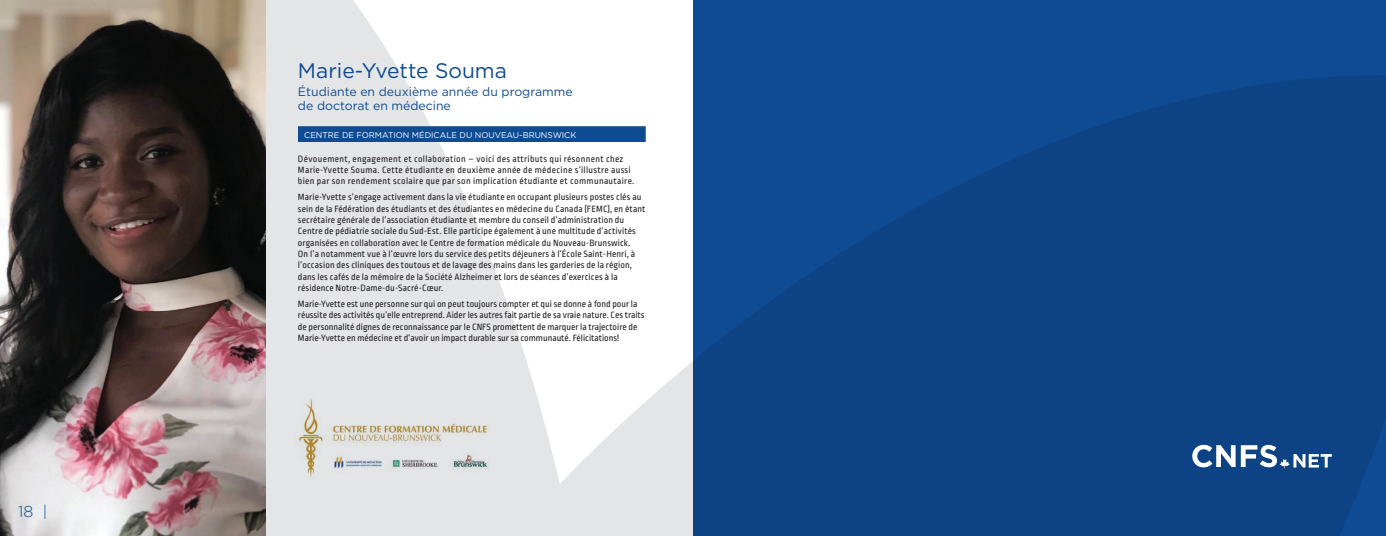
<style>
.page{position:relative;width:1386px;height:536px;background:#fff}
.page>*{position:absolute;margin:0;border:0;box-sizing:border-box;transform-origin:0 0}
.t1{font:21px "Gotham";color:#0f4b92}
.t2{font:300 15.75px "Gotham";color:#01529b}
.t3{font:12.25px/14px "Gotham";color:#0f4b92}
.t4{font:9.62px/11.4px "Ropa Soft Pro";letter-spacing:.01em;color:#231f20}
.t5{font:9.62px/11.4px "Ropa Soft Pro";letter-spacing:.035em;color:#231f20}
.t6{font:8.31px "Gotham";color:#fff}
</style>
<div class="page">
<svg style="left:266px;top:0;width:236px;height:287px;fill:#e4e5e7"></svg>
<svg style="left:266px;top:287px;width:427px;height:249px;fill:#e4e5e7"></svg>
<div style="left:693px;top:0;width:693px;height:536px;background:linear-gradient(to right,#0e488c,#0d4485)"></div>
<div style="left:298px;top:126px;width:348px;height:16px;background:#0f4b92"></div>
<img style="left:0;top:0;width:266px;height:536px">
<img style="left:294px;top:392px;width:197px;height:90px">
<svg style="left:1192px;top:444px;width:140px;height:24px"></svg>
<h2 class="t2" style="left:18px;top:501px;width:31px">18 |</h2>
<h1 class="t1" style="left:298px;top:57px;width:211px">Marie-Yvette Souma</h1>
<p class="t3" style="left:298px;top:85px;width:276px">Étudiante en deuxième année du programme de doctorat en médecine</p>
<p class="t6" style="left:304px;top:129px;width:274px">Centre de formation m édicale du Nouveau-Brunswick</p>
<p class="t5" style="left:298px;top:153px;width:338px">Dévouement, engagement et collaboration – voici des attributs qui résonnent chez<br>Marie-Yvette Souma. Cette étudiante en deuxième année de médecine s’illustre aussi bien par son rendement scolaire que par son implication étudiante et communautaire.</p>
<p class="t4" style="left:298px;top:192px;width:349px">Marie-Yvette s’engage activement dans la vie étudiante en occupant plusieurs postes clés au sein de la Fédération des étudiants et des étudiantes en médecine du Canada (FEMC), en étant secrétaire générale de l’association étudiante et membre du conseil d’administration du Centre de pédiatrie sociale du Sud-Est. Elle participe également à une multitude d’activités organisées en collaboration avec le Centre de formation médicale du Nouveau-Brunswick.<br>On l’a notamment vue à l’œuvre lors du service des petits déjeuners à l’École Saint-Henri, à l’occasion des cliniques des toutous et de lavage des mains dans les garderies de la région, dans les cafés de la mémoire de la Société Alzheimer et lors de séances d’exercices à la résidence Notre-Dame-du-Sacré-Cœur.</p>
<p class="t4" style="left:298px;top:298px;width:348px">Marie-Yvette est une personne sur qui on peut toujours compter et qui se donne à fond pour la réussite des activités qu’elle entreprend. Aider les autres fait partie de sa vraie nature. Ces traits de personnalité dignes de reconnaissance par le CNFS promettent de marquer la trajectoire de Marie-Yvette en médecine et d’avoir un impact durable sur sa communauté. Félicitations!</p>
</div>
